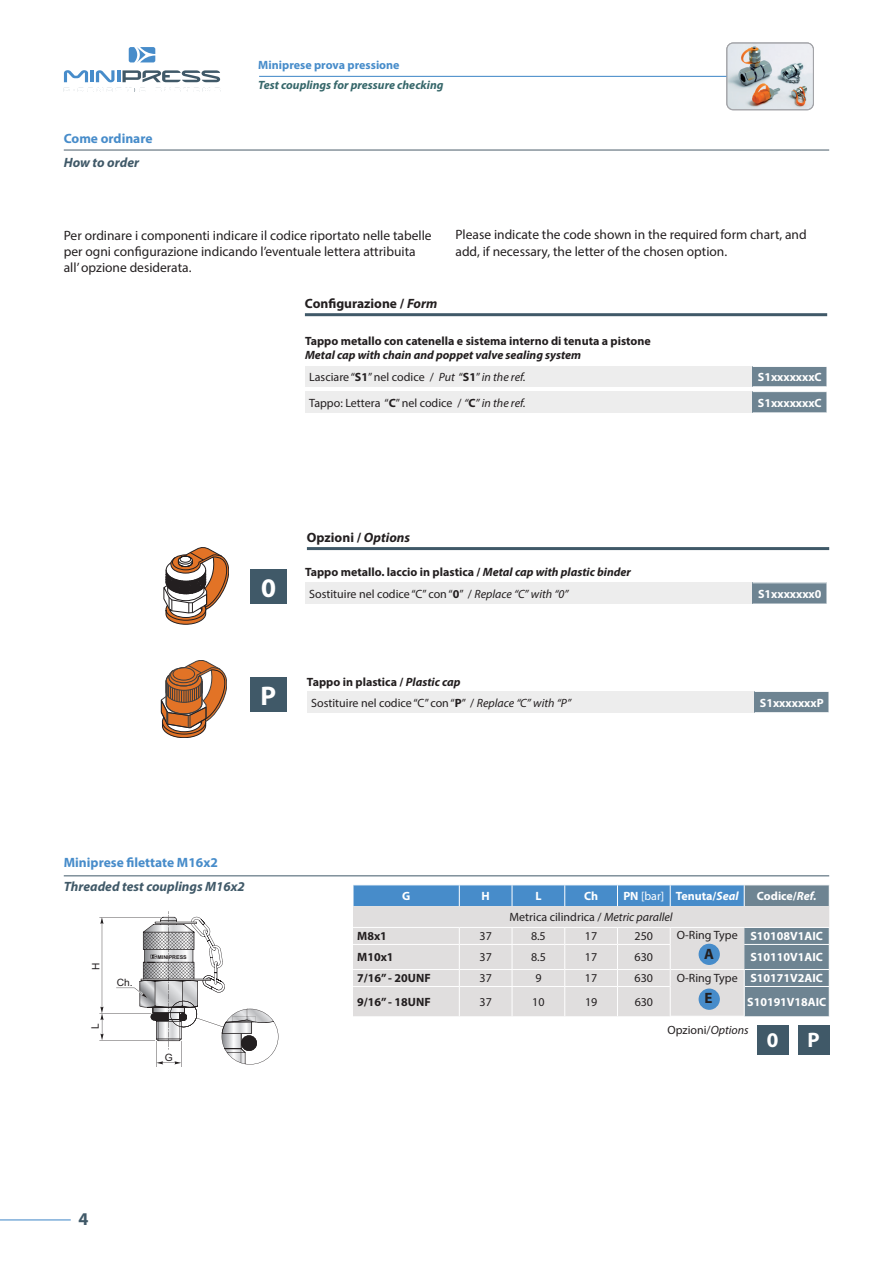
<style>
.page{position:relative;width:893px;height:1263px;background:#fff}
.page>*{position:absolute;margin:0;border:0;box-sizing:border-box;transform-origin:0 0}
.t1{font:700 27px "Myriad Pro";color:#fff}
.t2{font:700 21px "Myriad Pro";color:#fff}
.t3{font:700 18px "Myriad Pro";color:#405968}
.t4{font:700 15px "Myriad Pro";color:#231f20}
.t5{font:13.5px/16.2px "Myriad Pro";color:#231f20}
.t6{font:italic 700 13.5px "Myriad Pro";color:#405968}
.t7{font:700 13.5px "Myriad Pro";color:#478cca}
.t8{font:700 13.5px "Myriad Pro";color:#231f20}
.t9{font:700 12px/21.8px "Myriad Pro";color:#231f20}
.t10{font:12px "Myriad Pro";color:#231f20}
.t11{font:700 12px "Myriad Pro";color:#fff}
.t12{font:italic 700 12px/21.8px "Myriad Pro";color:#231f20}
.t13{font:italic 700 12px "Myriad Pro";color:#36676a}
.t14{font:700 12px "Myriad Pro";color:#478cca}
.t15{font:10.35px "Arial";color:#231f20}
.t16{font:10.05px "Arial";color:#231f20}
.t17{font:700 5.25px "Arial";color:#231f20}
.s1{font-style:italic}
.s2{font-weight:400;font-style:normal}
.s3{font-style:normal}
.s4{font-weight:400}
.s5{font-weight:700}
.s6{font-weight:400;font-style:italic}
.s7{font-weight:400;color:#231f20}
</style>
<div class="page">
<svg style="left:66px;top:88px;width:79px;height:4px"></svg>
<svg style="left:161px;top:88px;width:49px;height:4px"></svg>
<hr style="left:90px;top:70px;width:4px;height:12px;background:#478cca">
<svg style="left:64px;top:70px;width:24px;height:12px"></svg>
<svg style="left:96px;top:70px;width:124px;height:12px"></svg>
<svg style="left:129px;top:47px;width:26px;height:15px"></svg>
<img style="left:729px;top:43px;width:83px;height:67px">
<div style="left:727px;top:43px;width:87px;height:67px;border:1px solid #a3a4a8;border-radius:6px"></div>
<hr style="left:0;top:1219px;width:71px;height:1px;background:#478cca">
<hr style="left:259px;top:76px;width:467px;height:1px;background:#478cca">
<hr style="left:307px;top:547px;width:522px;height:3px;background:#405968">
<div style="left:305px;top:583px;width:448px;height:21px;background:#ededed"></div>
<div style="left:753px;top:583px;width:74px;height:21px;background:#6e8492"></div>
<div style="left:307px;top:691px;width:448px;height:22px;background:#ededed"></div>
<div style="left:755px;top:691px;width:74px;height:22px;background:#6e8492"></div>
<hr style="left:755px;top:691px;width:74px;height:1px;background:#fff">
<hr style="left:755px;top:712px;width:74px;height:1px;background:#fff">
<svg style="left:164px;top:547px;width:65px;height:77px"></svg>
<svg style="left:161px;top:660px;width:66px;height:78px"></svg>
<hr style="left:305px;top:313px;width:522px;height:3px;background:#405968">
<div style="left:250px;top:677px;width:37px;height:35px;background:#405968"></div>
<div style="left:250px;top:569px;width:37px;height:35px;background:#405968"></div>
<hr style="left:64px;top:150px;width:765px;height:1px;background:#4a5c69">
<svg style="left:353px;top:885px;width:477px;height:131px;background:#bdc7d1"></svg>
<hr style="left:670px;top:986px;width:1px;height:30px;background:#fff">
<div style="left:699px;top:944px;width:20px;height:20px;background:#478cca;border-radius:50%"></div>
<div style="left:699px;top:944px;width:21px;height:21px;border:2px solid #478cca;border-radius:50%"></div>
<hr style="left:64px;top:875px;width:765px;height:1px;background:#405968">
<div style="left:798px;top:1025px;width:31px;height:29px;background:#405968"></div>
<div style="left:757px;top:1025px;width:31px;height:29px;background:#405968"></div>
<svg style="left:99px;top:911px;width:179px;height:155px"></svg>
<img style="left:151px;top:1013px;width:31px;height:9px">
<div style="left:305px;top:366px;width:448px;height:21px;background:#ededed"></div>
<div style="left:753px;top:366px;width:74px;height:21px;background:#6e8492"></div>
<hr style="left:753px;top:366px;width:74px;height:1px;background:#fff">
<hr style="left:753px;top:386px;width:74px;height:1px;background:#fff">
<div style="left:305px;top:392px;width:448px;height:21px;background:#ededed"></div>
<div style="left:753px;top:392px;width:74px;height:21px;background:#6e8492"></div>
<hr style="left:753px;top:412px;width:74px;height:1px;background:#fff">
<div style="left:699px;top:989px;width:20px;height:20px;background:#478cca;border-radius:50%"></div>
<div style="left:699px;top:988px;width:21px;height:22px;border:2px solid #478cca;border-radius:50%"></div>
<p class="t7" style="left:64px;top:129px;width:90px">Come ordinare</p>
<p class="t6" style="left:64px;top:153px;width:77px">How to order</p>
<p class="t14" style="left:258px;top:58px;width:143px">Miniprese prova pressione</p>
<p class="t13" style="left:258px;top:77px;width:187px">Test couplings for pressure checking</p>
<p class="t5" style="left:64px;top:227px;width:369px">Per ordinare i componenti indicare il codice riportato nelle tabelle per ogni configurazione indicando l’eventuale lettera attribuita all’opzione desiderata.</p>
<p class="t5" style="left:455px;top:227px;width:353px">Please indicate the code shown in the required form chart, and add, if necessary, the letter of the chosen option.</p>
<p class="t8" style="left:305px;top:294px;width:134px">Configurazione / <span class="s1">Form</span></p>
<p class="t9" style="left:305px;top:330px;width:347px">Tappo metallo con catenella e sistema interno di tenuta a pistone</p>
<p class="t12" style="left:309px;top:344px;width:274px;text-indent:-4px">Metal cap with chain and poppet valve sealing system<br><span class="s2">Lasciare “</span><span class="s3">S1</span><span class="s2">”nel codice /</span> <span class="s4">Put</span> <span class="s2">“</span><span class="s3">S1</span><span class="s2">”</span><span class="s4">in the ref.</span></p>
<p class="t11" style="left:758px;top:369px;width:65px">S1xxxxxxxC</p>
<p class="t10" style="left:309px;top:395px;width:218px">Tappo: Lettera “<span class="s5">C</span>”nel codice / <span class="s1">“</span><span class="s5">C</span><span class="s1">” in the ref.</span></p>
<p class="t11" style="left:758px;top:395px;width:65px">S1xxxxxxxC</p>
<h1 class="t1" style="left:261px;top:570px;width:16px">0</h1>
<p class="t8" style="left:307px;top:528px;width:105px">Opzioni / <span class="s1">Options</span></p>
<p class="t9" style="left:309px;top:561px;width:323px;text-indent:-4px">Tappo metallo. laccio in plastica / <span class="s1">Metal cap with plastic binder<br></span><span class="s4">Sostituire nel codice “C” con“</span>0<span class="s4">” /</span> <span class="s6">Replace “C” with “0”</span></p>
<p class="t11" style="left:758px;top:586px;width:65px">S1xxxxxxx0</p>
<h1 class="t1" style="left:261px;top:678px;width:17px">P</h1>
<p class="t9" style="left:307px;top:670px;width:155px">Tappo in plastica / <span class="s1">Plastic cap</span></p>
<p class="t10" style="left:311px;top:695px;width:262px">Sostituire nel codice “C” con“<span class="s5">P</span>” / <span class="s1">Replace “C” with “P”</span></p>
<p class="t11" style="left:760px;top:695px;width:65px">S1xxxxxxxP</p>
<p class="t7" style="left:64px;top:854px;width:156px">Miniprese filettate M16x2</p>
<p class="t6" style="left:64px;top:878px;width:183px">Threaded test couplings M16x2</p>
<p class="t15" style="left:89px;top:970px;width:9px;rotate:-90deg">H</p>
<p class="t15" style="left:88px;top:1029px;width:7px;rotate:-90deg">L</p>
<p class="t16" style="left:117px;top:975px;width:18px">Ch.</p>
<p class="t17" style="left:157px;top:953px;width:31px">MINIPRESS</p>
<p class="t16" style="left:165px;top:1051px;width:10px">G</p>
<p class="t11" style="left:402px;top:888px;width:10px">G</p>
<p class="t11" style="left:482px;top:888px;width:10px">H</p>
<p class="t11" style="left:535px;top:888px;width:8px">L</p>
<p class="t11" style="left:584px;top:888px;width:16px">Ch</p>
<p class="t11" style="left:623px;top:888px;width:117px">PN <span class="s4">[bar]</span> Tenuta/<span class="s1">Seal</span></p>
<p class="t11" style="left:757px;top:888px;width:61px">Codice/<span class="s1">Ref.</span></p>
<p class="t10" style="left:510px;top:910px;width:165px">Metrica cilindrica / <span class="s1">Metric parallel</span></p>
<p class="t9" style="left:357px;top:925px;width:31px">M8x1</p>
<p class="t10" style="left:479px;top:929px;width:14px">37</p>
<p class="t10" style="left:531px;top:929px;width:16px">8.5</p>
<p class="t10" style="left:585px;top:929px;width:14px">17</p>
<p class="t10" style="left:635px;top:929px;width:20px">250</p>
<p class="t11" style="left:677px;top:928px;width:148px"><sup>O-Ring</sup> <sup>Type</sup> S10108V1AIC</p>
<p class="t9" style="left:357px;top:946px;width:38px">M10x1</p>
<p class="t10" style="left:479px;top:950px;width:14px">37</p>
<p class="t10" style="left:531px;top:950px;width:16px">8.5</p>
<p class="t10" style="left:585px;top:950px;width:14px">17</p>
<p class="t10" style="left:635px;top:950px;width:20px">630</p>
<p class="t11" style="left:750px;top:949px;width:74px">S10110V1AIC</p>
<p class="t9" style="left:357px;top:967px;width:75px">7/16” - 20UNF</p>
<p class="t10" style="left:479px;top:971px;width:14px">37</p>
<p class="t10" style="left:535px;top:971px;width:8px">9</p>
<p class="t10" style="left:585px;top:971px;width:14px">17</p>
<p class="t10" style="left:635px;top:971px;width:20px">630</p>
<p class="t11" style="left:677px;top:970px;width:148px"><span class="s7">O-Ring Type</span> S10171V2AIC</p>
<p class="t9" style="left:357px;top:990px;width:75px">9/16” - 18UNF</p>
<p class="t10" style="left:480px;top:994px;width:14px">37</p>
<p class="t10" style="left:532px;top:994px;width:14px">10</p>
<p class="t10" style="left:585px;top:994px;width:14px">19</p>
<p class="t10" style="left:635px;top:994px;width:20px">630</p>
<p class="t11" style="left:747px;top:994px;width:81px">S10191V18AIC</p>
<p class="t4" style="left:704px;top:944px;width:11px">A</p>
<p class="t4" style="left:704px;top:988px;width:10px">E</p>
<p class="t10" style="left:668px;top:1023px;width:83px">Opzioni/<span class="s1">Options</span></p>
<h2 class="t2" style="left:767px;top:1027px;width:13px">0</h2>
<h2 class="t2" style="left:807px;top:1027px;width:14px">P</h2>
<h3 class="t3" style="left:78px;top:1208px;width:11px">4</h3>
</div>
